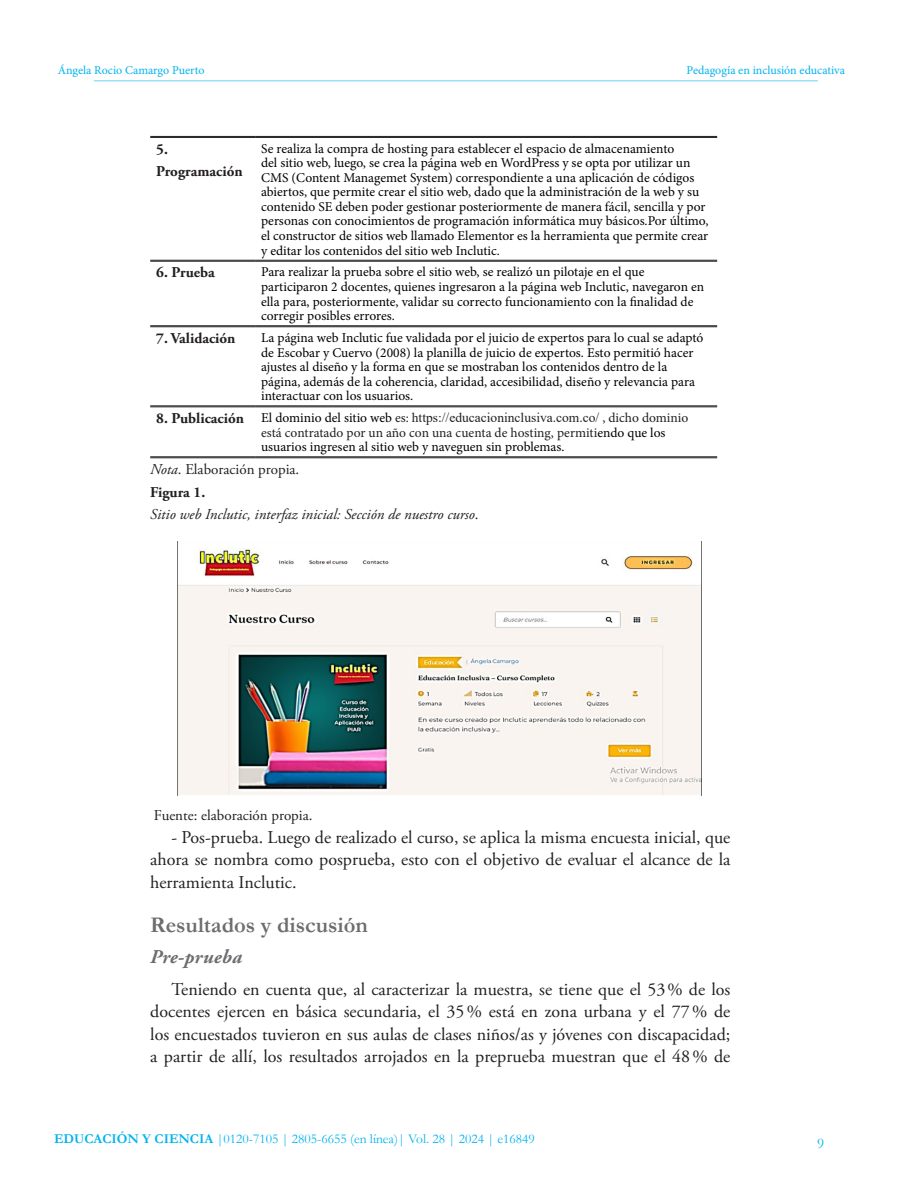
<style>
.page{position:relative;width:918px;height:1188px;background:#fff}
.page>*{position:absolute;margin:0;border:0;box-sizing:border-box;transform-origin:0 0}
.Subtitulo{font:700 22.5px "Garamond";color:#6c6d70}
.subitulo_nivel_2{font:italic 700 19.5px "Adobe Garamond Pro";letter-spacing:.015em;color:#6c6d70}
.Texto_corrido{font:18px/22.5px "Adobe Garamond Pro";color:#231f20;text-align:justify}
.Tabla{font:700 15px/22.5px "Adobe Garamond Pro";color:#231f20}
.titulo_de_tabla{font:italic 15px "Adobe Garamond Pro";color:#231f20}
.Tabla-2{font:15px "Adobe Garamond Pro";color:#231f20}
.t1{font:15px "Garamond";color:#00b3ef}
.cuerpo_tabla{font:13.5px/14.5px "Minion Pro";color:#000}
.t2{font:13.5px "Garamond";color:#00b3ef}
.t3{font:12px "Minion Pro";color:#00b3ef}
.s1{color:#231f20}
.s2{font-family:"Times New Roman";color:#231f20}
.s3{font-style:italic}
.s4{font-style:normal}
.s5{font-weight:700}
</style>
<div class="page">
<hr style="left:94px;top:80px;width:724px;height:1px;background:#6bcff6">
<hr style="left:150px;top:136px;width:105px;height:1px;background:#231f20">
<hr style="left:150px;top:137px;width:105px;height:1px;background:#231f20">
<hr style="left:255px;top:136px;width:462px;height:1px;background:#231f20">
<hr style="left:255px;top:137px;width:462px;height:1px;background:#231f20">
<hr style="left:150px;top:260px;width:105px;height:1px;background:#231f20">
<hr style="left:150px;top:261px;width:105px;height:1px;background:#231f20">
<hr style="left:255px;top:260px;width:462px;height:1px;background:#231f20">
<hr style="left:255px;top:261px;width:462px;height:1px;background:#231f20">
<hr style="left:150px;top:325px;width:105px;height:1px;background:#231f20">
<hr style="left:150px;top:326px;width:105px;height:1px;background:#231f20">
<hr style="left:255px;top:325px;width:462px;height:1px;background:#231f20">
<hr style="left:255px;top:326px;width:462px;height:1px;background:#231f20">
<hr style="left:150px;top:405px;width:105px;height:1px;background:#231f20">
<hr style="left:150px;top:407px;width:105px;height:1px;background:#231f20">
<hr style="left:255px;top:405px;width:462px;height:1px;background:#231f20">
<hr style="left:255px;top:407px;width:462px;height:1px;background:#231f20">
<hr style="left:150px;top:456px;width:105px;height:1px;background:#231f20">
<hr style="left:150px;top:458px;width:105px;height:1px;background:#231f20">
<hr style="left:255px;top:456px;width:462px;height:1px;background:#231f20">
<hr style="left:255px;top:458px;width:462px;height:1px;background:#231f20">
<img style="left:177px;top:542px;width:525px;height:254px">
<p class="t3" style="left:58px;top:62px;width:148px">Ángela Rocio Camargo Puerto</p>
<p class="t3" style="left:687px;top:62px;width:160px">Pedagogía en inclusión educativa</p>
<p class="Tabla" style="left:156px;top:138px;width:88px">5.<br>Programación</p>
<p class="cuerpo_tabla" style="left:261px;top:141px;width:449px">Se realiza la compra de hosting para establecer el espacio de almacenamiento<br>del sitio web, luego, se crea la página web en WordPress y se opta por utilizar un CMS (Content Managemet System) correspondiente a una aplicación de códigos abiertos, que permite crear el sitio web, dado que la administración de la web y su contenido SE deben poder gestionar posteriormente de manera fácil, sencilla y por personas con conocimientos de programación informática muy básicos.Por último, el constructor de sitios web llamado Elementor es la herramienta que permite crear y editar los contenidos del sitio web Inclutic.</p>
<p class="Tabla" style="left:156px;top:262px;width:60px">6. Prueba</p>
<p class="cuerpo_tabla" style="left:261px;top:265px;width:445px">Para realizar la prueba sobre el sitio web, se realizó un pilotaje en el que participaron 2 docentes, quienes ingresaron a la página web Inclutic, navegaron en ella para, posteriormente, validar su correcto funcionamiento con la finalidad de corregir posibles errores.</p>
<p class="Tabla" style="left:156px;top:327px;width:81px">7. Validación</p>
<p class="cuerpo_tabla" style="left:261px;top:330px;width:444px">La página web Inclutic fue validada por el juicio de expertos para lo cual se adaptó de Escobar y Cuervo (2008) la planilla de juicio de expertos. Esto permitió hacer ajustes al diseño y la forma en que se mostraban los contenidos dentro de la página, además de la coherencia, claridad, accesibilidad, diseño y relevancia para interactuar con los usuarios.</p>
<p class="Tabla" style="left:156px;top:407px;width:89px">8. Publicación</p>
<p class="cuerpo_tabla" style="left:261px;top:411px;width:429px">El dominio del sitio web <span class="s1">es:</span> <span class="s2">https://educacioninclusiva.com.co/</span> <span class="s1">, dicho dominio está contratado por un año con una cuenta de hosting, permiti</span>endo que los usuarios ingresen al sitio web y naveguen sin problemas.</p>
<p class="Tabla-2" style="left:150px;top:461px;width:151px"><span class="s3">Nota</span>. Elaboración propia.</p>
<p class="Tabla" style="left:150px;top:481px;width:57px">Figura 1.</p>
<p class="titulo_de_tabla" style="left:150px;top:506px;width:330px">Sitio web Inclutic, interfaz inicial: Sección de nuestro curso<span class="s4">.</span></p>
<p class="Tabla-2" style="left:154px;top:806px;width:160px">Fuente: elaboración propia.</p>
<p class="Texto_corrido" style="left:150px;top:826px;width:582px;text-indent:21px">- Pos-prueba. Luego de realizado el curso, se aplica la misma encuesta inicial, que ahora se nombra como posprueba, esto con el objetivo de evaluar el alcance de la herramienta Inclutic.</p>
<p class="Subtitulo" style="left:150px;top:909px;width:219px">Resultados y discusión</p>
<p class="subitulo_nivel_2" style="left:150px;top:946px;width:93px">Pre-prueba</p>
<p class="Texto_corrido" style="left:150px;top:979px;width:582px;text-indent:21px">Teniendo en cuenta que, al caracterizar la muestra, se tiene que el 53% de los docentes ejercen en básica secundaria, el 35% está en zona urbana y el 77% de los encuestados tuvieron en sus aulas de clases niños/as y jóvenes con discapacidad; a partir de allí, los resultados arrojados en la preprueba muestran que el 48% de</p>
<p class="t2" style="left:54px;top:1130px;width:482px"><span class="s5">EDUCACIÓN Y CIENCIA</span> |0120-7105 | 2805-6655 (en línea)| Vol. 28 | 2024 | e16849</p>
<p class="t1" style="left:817px;top:1133px;width:9px">9</p>
</div>
